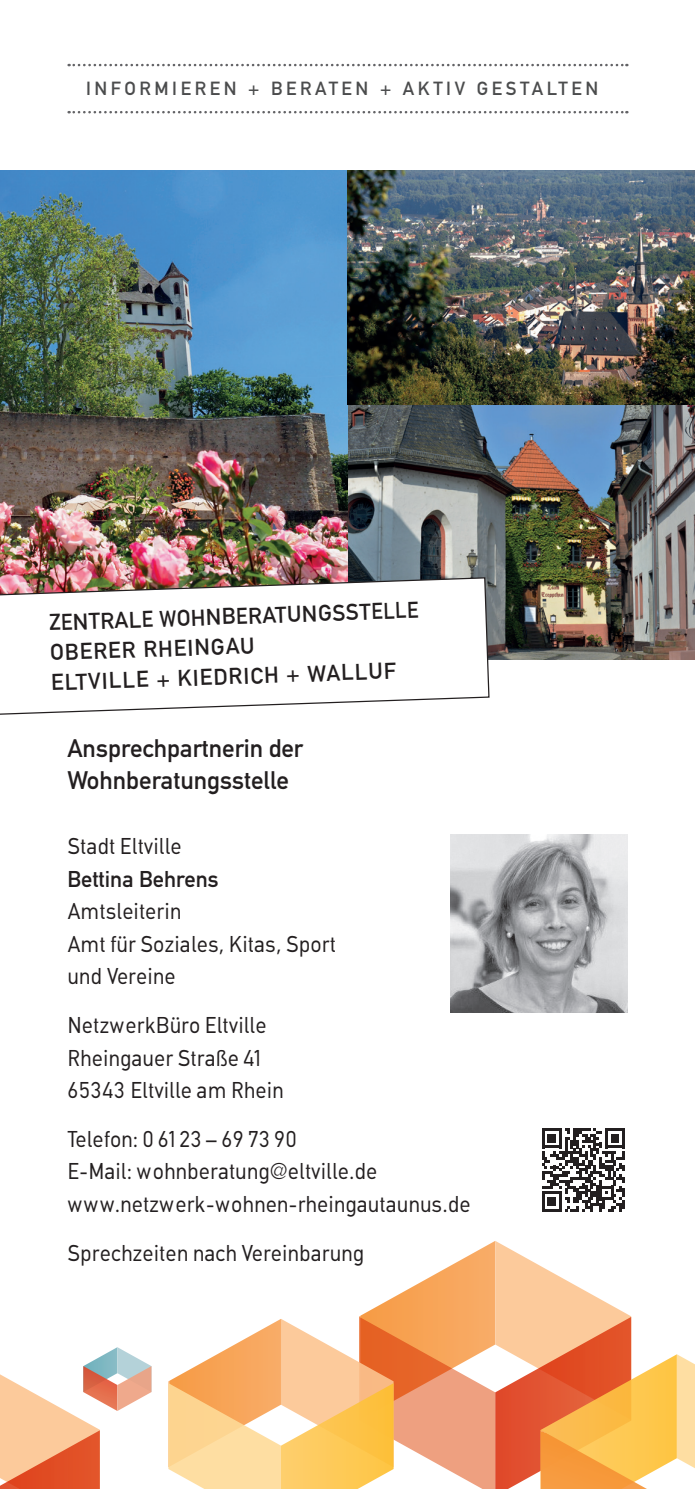
<style>
.page{position:relative;width:695px;height:1489px;background:#fff}
.page>*{position:absolute;margin:0;border:0;box-sizing:border-box;transform-origin:0 0}
.t1{font:25px/32.5px "DIN Mittelczyk Norm";color:#231f20}
.t2{font:22.5px/32.5px "DIN Mittelczyk Slim";color:#231f20}
.t3{font:22.5px/30px "DIN Mittelschrift Std";color:#231f20}
.t4{font:18.75px "DIN Mittelschrift Std";letter-spacing:.19em;color:#4b4c4d}
</style>
<div class="page">
<img style="left:347px;top:170px;width:347px;height:489px">
<svg style="left:69px;top:111px;width:558px;height:2px"></svg>
<svg style="left:69px;top:64px;width:558px;height:2px"></svg>
<svg style="left:168px;top:1241px;width:526px;height:247px"></svg>
<svg style="left:0;top:1347px;width:151px;height:141px"></svg>
<img style="left:0;top:170px;width:347px;height:406px">
<svg style="left:0;top:576px;width:490px;height:139px"></svg>
<img style="left:450px;top:834px;width:177px;height:178px">
<svg style="left:542px;top:1128px;width:83px;height:83px"></svg>
<p class="t4" style="left:86px;top:78px;width:514px">INFORMIEREN + BERATEN + AKTIV GESTALTEN</p>
<p class="t3" style="left:49px;top:607px;width:371px;rotate:-2deg">ZENTRALE WOHNBERATUNGSSTELLE<br>OBERER RHEINGAU<br>ELTVILLE + KIEDRICH + WALLUF</p>
<p class="t1" style="left:67px;top:731px;width:237px">Ansprechpartnerin der<br>Wohnberatungsstelle</p>
<p class="t2" style="left:67px;top:829px;width:116px">Stadt Eltville</p>
<p class="t3" style="left:67px;top:864px;width:153px">Bettina Behrens</p>
<p class="t2" style="left:67px;top:894px;width:270px">Amtsleiterin<br>Amt für Soziales, Kitas, Sport und Vereine</p>
<p class="t2" style="left:67px;top:1008px;width:218px">NetzwerkBüro Eltville<br>Rheingauer Straße 41<br>65343 Eltville am Rhein</p>
<p class="t2" style="left:67px;top:1122px;width:405px">Telefon: 0 61 23 – 69 73 90<br>E-Mail: wohnberatung@eltville.de www.netzwerk-wohnen-rheingautaunus.de</p>
<p class="t2" style="left:67px;top:1236px;width:298px">Sprechzeiten nach Vereinbarung</p>
</div>
